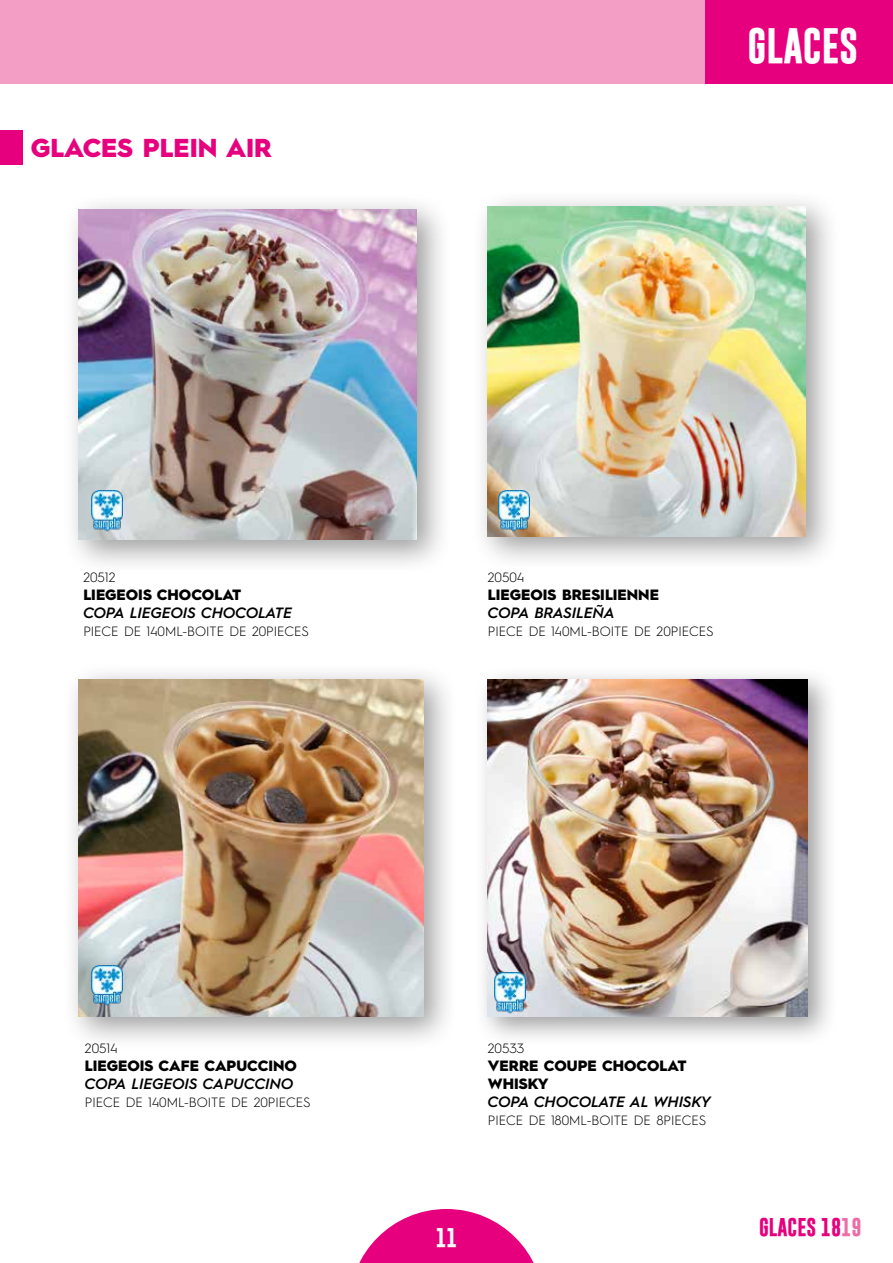
<style>
.page{position:relative;width:893px;height:1263px;background:#fff}
.page>*{position:absolute;margin:0;border:0;box-sizing:border-box;transform-origin:0 0}
.t1{font:700 36px "Gobold";color:#fff}
.t2{font:900 25.95px "Hurme Geometric Sans 2";color:#e6007d}
.t3{font:700 19.5px "Gobold";color:#fff}
.t4{font:700 18.6px "Gobold";color:#e6007d}
.t5{font:900 15px/18px "Hurme Geometric Sans 2";color:#000}
.t6{font:italic 600 15px "Hurme Geometric Sans 2";color:#000}
.t7{font:300 13.5px "Hurme Geometric Sans 2";color:#000}
.s1{color:#ed6ea7}
</style>
<div class="page">
<div style="left:0;top:0;width:893px;height:84px;background:#f39fc5"></div>
<svg style="left:359px;top:1209px;width:175px;height:54px"></svg>
<div style="left:705px;top:0;width:188px;height:84px;background:#e6007d"></div>
<div style="left:471px;top:190px;width:370px;height:381px;background:#000;opacity:.39"></div>
<img style="left:488px;top:206px;width:318px;height:330px">
<div style="left:62px;top:662px;width:397px;height:390px;background:#000;opacity:.39"></div>
<img style="left:79px;top:679px;width:345px;height:337px">
<div style="left:62px;top:193px;width:390px;height:382px;background:#000;opacity:.39"></div>
<img style="left:79px;top:209px;width:338px;height:331px">
<div style="left:474px;top:665px;width:364px;height:382px;background:#000;opacity:.39"></div>
<img style="left:488px;top:679px;width:320px;height:337px">
<img style="left:494px;top:973px;width:31px;height:43px">
<img style="left:91px;top:491px;width:31px;height:43px">
<img style="left:498px;top:491px;width:31px;height:43px">
<img style="left:91px;top:965px;width:31px;height:44px">
<div style="left:0;top:131px;width:22px;height:34px;background:#e6007d"></div>
<h2 class="t2" style="left:31px;top:130px;width:243px">GLACES PLEIN AIR</h2>
<h1 class="t1" style="left:747px;top:22px;width:112px">GLACES</h1>
<p class="t7" style="left:83px;top:568px;width:34px">20512</p>
<p class="t5" style="left:83px;top:585px;width:159px">LIEGEOIS CHOCOLAT</p>
<p class="t6" style="left:83px;top:602px;width:210px">COPA LIEGEOIS CHOCOLATE</p>
<p class="t7" style="left:83px;top:622px;width:227px">PIECE DE 140ML-BOITE DE 20PIECES</p>
<p class="t7" style="left:488px;top:568px;width:38px">20504</p>
<p class="t5" style="left:488px;top:585px;width:173px">LIEGEOIS BRESILIENNE</p>
<p class="t6" style="left:488px;top:602px;width:128px">COPA BRASILEÑA</p>
<p class="t7" style="left:488px;top:622px;width:227px">PIECE DE 140ML-BOITE DE 20PIECES</p>
<p class="t7" style="left:85px;top:1039px;width:34px">20514</p>
<p class="t5" style="left:85px;top:1056px;width:213px">LIEGEOIS CAFE CAPUCCINO</p>
<p class="t6" style="left:85px;top:1073px;width:210px">COPA LIEGEOIS CAPUCCINO</p>
<p class="t7" style="left:85px;top:1093px;width:227px">PIECE DE 140ML-BOITE DE 20PIECES</p>
<p class="t7" style="left:488px;top:1039px;width:38px">20533</p>
<p class="t5" style="left:488px;top:1056px;width:200px">VERRE COUPE CHOCOLAT<br>WHISKY</p>
<p class="t6" style="left:488px;top:1091px;width:225px">COPA CHOCOLATE AL WHISKY</p>
<p class="t7" style="left:488px;top:1111px;width:220px">PIECE DE 180ML-BOITE DE 8PIECES</p>
<h3 class="t3" style="left:436px;top:1225px;width:23px">11</h3>
<h3 class="t4" style="left:759px;top:1215px;width:104px">GLACES 18<span class="s1">19</span></h3>
</div>
